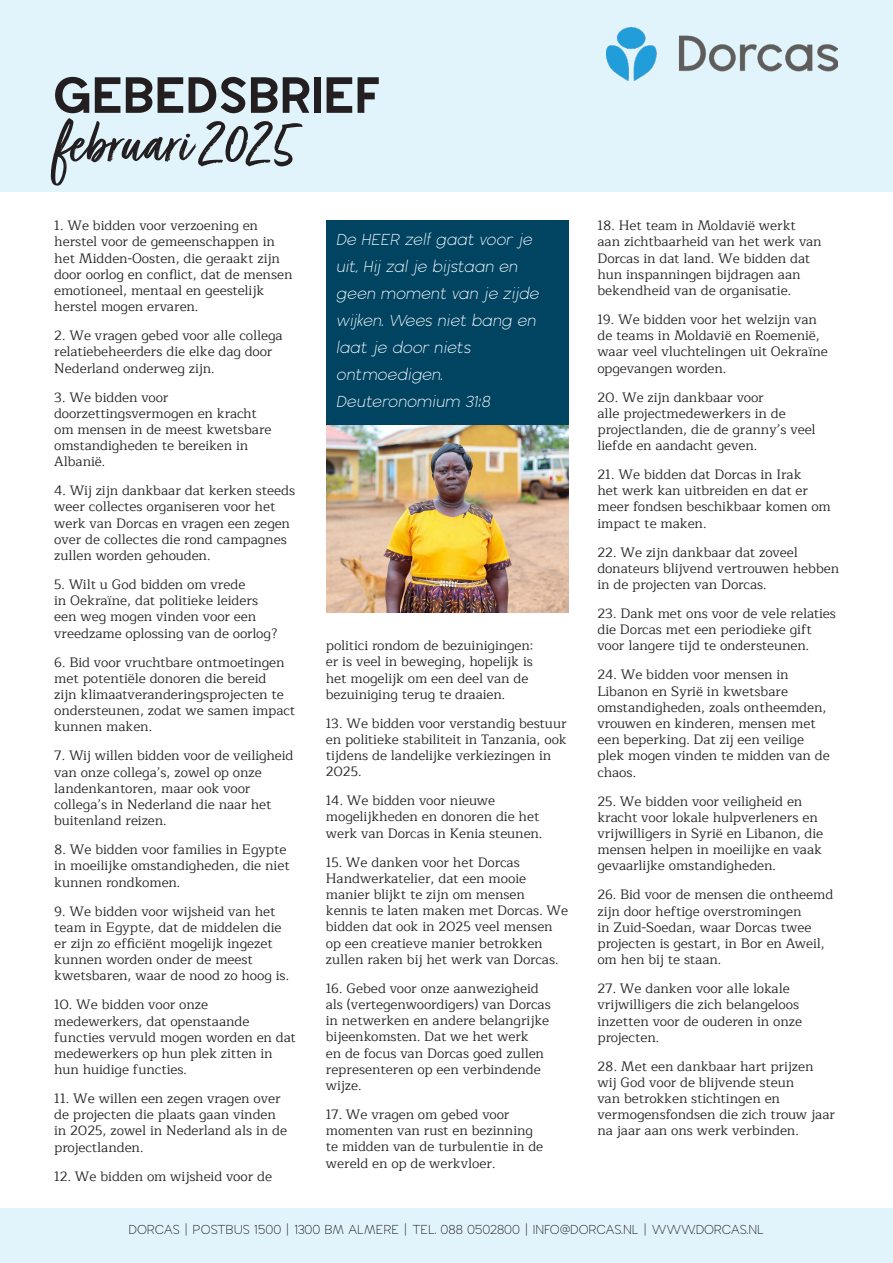
<style>
.page{position:relative;width:893px;height:1263px;background:#fff}
.page>*{position:absolute;margin:0;border:0;box-sizing:border-box;transform-origin:0 0}
.t1{font:67.5px "Turbinado Pro";color:#231f20}
.t2{font:700 52.95px "Wavehaus 128";color:#231f20}
.t3{font:italic 300 16.5px/27px "Wavehaus 42";letter-spacing:-.01em;color:#fff}
.gebedspunten{font:13.5px/16.2px "Maitree";color:#231f20}
.t4{font:300 13.5px "Wavehaus 42";letter-spacing:-.02em;color:#231f20}
</style>
<div class="page">
<div style="left:0;top:0;width:893px;height:191px;background:#e1f4fc"></div>
<div style="left:0;top:1209px;width:893px;height:54px;background:#e1f4fc"></div>
<img style="left:326px;top:424px;width:242px;height:188px">
<div style="left:326px;top:220px;width:242px;height:204px;background:#004462"></div>
<img style="left:606px;top:27px;width:231px;height:54px">
<p class="t2" style="left:53px;top:64px;width:329px">GEBEDSBRIEF</p>
<p class="t1" style="left:53px;top:106px;width:245px">februari 2025</p>
<p class="gebedspunten" style="left:54px;top:218px;width:240px">1. We bidden voor verzoening en herstel voor de gemeenschappen in het Midden-Oosten, die geraakt zijn door oorlog en conflict, dat de mensen emotioneel, mentaal en geestelijk herstel mogen ervaren.</p>
<p class="gebedspunten" style="left:54px;top:328px;width:230px">2. We vragen gebed voor alle collega relatiebeheerders die elke dag door<br>Nederland onderweg zijn.</p>
<p class="gebedspunten" style="left:54px;top:389px;width:219px">3. We bidden voor doorzettingsvermogen en kracht om mensen in de meest kwetsbare omstandigheden te bereiken in<br>Albanië.</p>
<p class="gebedspunten" style="left:54px;top:483px;width:242px">4. Wij zijn dankbaar dat kerken steeds weer collectes organiseren voor het werk van Dorcas en vragen een zegen over de collectes die rond campagnes zullen worden gehouden.</p>
<p class="gebedspunten" style="left:54px;top:577px;width:225px">5. Wilt u God bidden om vrede<br>in Oekraïne, dat politieke leiders een weg mogen vinden voor een vreedzame oplossing van de oorlog?</p>
<p class="gebedspunten" style="left:54px;top:654px;width:243px">6. Bid voor vruchtbare ontmoetingen met potentiële donoren die bereid<br>zijn klimaatveranderingsprojecten te ondersteunen, zodat we samen impact kunnen maken.</p>
<p class="gebedspunten" style="left:54px;top:748px;width:241px">7. Wij willen bidden voor de veiligheid van onze collega’s, zowel op onze landenkantoren, maar ook voor collega’s in Nederland die naar het buitenland reizen.</p>
<p class="gebedspunten" style="left:54px;top:842px;width:237px">8. We bidden voor families in Egypte in moeilijke omstandigheden, die niet kunnen rondkomen.</p>
<p class="gebedspunten" style="left:54px;top:903px;width:236px">9. We bidden voor wijsheid van het team in Egypte, dat de middelen die er zijn zo efficiënt mogelijk ingezet kunnen worden onder de meest kwetsbaren, waar de nood zo hoog is.</p>
<p class="gebedspunten" style="left:54px;top:997px;width:243px">10. We bidden voor onze medewerkers, dat openstaande functies vervuld mogen worden en dat medewerkers op hun plek zitten in hun huidige functies.</p>
<p class="gebedspunten" style="left:54px;top:1090px;width:234px">11. We willen een zegen vragen over de projecten die plaats gaan vinden in 2025, zowel in Nederland als in de projectlanden.</p>
<p class="gebedspunten" style="left:54px;top:1168px;width:219px">12. We bidden om wijsheid voor de</p>
<p class="t3" style="left:336px;top:226px;width:208px">De HEER zelf gaat voor je uit, Hij zal je bijstaan en geen moment van je zijde wijken. Wees niet bang en laat je door niets</p>
<p class="t3" style="left:336px;top:361px;width:111px">ontmoedigen.</p>
<p class="t3" style="left:336px;top:388px;width:159px">Deuteronomium 31:8</p>
<p class="gebedspunten" style="left:326px;top:638px;width:209px">politici rondom de bezuinigingen: er is veel in beweging, hopelijk is het mogelijk om een deel van de bezuiniging terug te draaien.</p>
<p class="gebedspunten" style="left:326px;top:715px;width:242px">13. We bidden voor verstandig bestuur en politieke stabiliteit in Tanzania, ook tijdens de landelijke verkiezingen in<br>2025.</p>
<p class="gebedspunten" style="left:326px;top:793px;width:218px">14. We bidden voor nieuwe mogelijkheden en donoren die het werk van Dorcas in Kenia steunen.</p>
<p class="gebedspunten" style="left:326px;top:854px;width:244px">15. We danken voor het Dorcas<br>Handwerkatelier, dat een mooie manier blijkt te zijn om mensen kennis te laten maken met Dorcas. We bidden dat ook in 2025 veel mensen op een creatieve manier betrokken zullen raken bij het werk van Dorcas.</p>
<p class="gebedspunten" style="left:326px;top:980px;width:227px">16. Gebed voor onze aanwezigheid als (vertegenwoordigers) van Dorcas in netwerken en andere belangrijke bijeenkomsten. Dat we het werk<br>en de focus van Dorcas goed zullen representeren op een verbindende wijze.</p>
<p class="gebedspunten" style="left:326px;top:1106px;width:219px">17. We vragen om gebed voor momenten van rust en bezinning te midden van de turbulentie in de wereld en op de werkvloer.</p>
<p class="gebedspunten" style="left:597px;top:218px;width:226px">18. Het team in Moldavië werkt aan zichtbaarheid van het werk van<br>Dorcas in dat land. We bidden dat hun inspanningen bijdragen aan bekendheid van de organisatie.</p>
<p class="gebedspunten" style="left:597px;top:311px;width:232px">19. We bidden voor het welzijn van de teams in Moldavië en Roemenië, waar veel vluchtelingen uit Oekraïne opgevangen worden.</p>
<p class="gebedspunten" style="left:597px;top:389px;width:220px">20. We zijn dankbaar voor<br>alle projectmedewerkers in de projectlanden, die de granny’s veel liefde en aandacht geven.</p>
<p class="gebedspunten" style="left:597px;top:467px;width:235px">21. We bidden dat Dorcas in Irak<br>het werk kan uitbreiden en dat er meer fondsen beschikbaar komen om impact te maken.</p>
<p class="gebedspunten" style="left:597px;top:544px;width:243px">22. We zijn dankbaar dat zoveel donateurs blijvend vertrouwen hebben in de projecten van Dorcas.</p>
<p class="gebedspunten" style="left:597px;top:605px;width:240px">23. Dank met ons voor de vele relaties die Dorcas met een periodieke gift voor langere tijd te ondersteunen.</p>
<p class="gebedspunten" style="left:597px;top:667px;width:234px">24. We bidden voor mensen in<br>Libanon en Syrië in kwetsbare omstandigheden, zoals ontheemden, vrouwen en kinderen, mensen met een beperking. Dat zij een veilige plek mogen vinden te midden van de chaos.</p>
<p class="gebedspunten" style="left:597px;top:793px;width:227px">25. We bidden voor veiligheid en kracht voor lokale hulpverleners en vrijwilligers in Syrië en Libanon, die mensen helpen in moeilijke en vaak gevaarlijke omstandigheden.</p>
<p class="gebedspunten" style="left:597px;top:887px;width:237px">26. Bid voor de mensen die ontheemd zijn door heftige overstromingen<br>in Zuid-Soedan, waar Dorcas twee projecten is gestart, in Bor en Aweil, om hen bij te staan.</p>
<p class="gebedspunten" style="left:597px;top:980px;width:206px">27. We danken voor alle lokale vrijwilligers die zich belangeloos inzetten voor de ouderen in onze projecten.</p>
<p class="gebedspunten" style="left:597px;top:1058px;width:239px">28. Met een dankbaar hart prijzen wij God voor de blijvende steun<br>van betrokken stichtingen en vermogensfondsen die zich trouw jaar na jaar aan ons werk verbinden.</p>
<p class="t4" style="left:129px;top:1222px;width:637px">DORCAS | POSTBUS 1500 | 1300 BM ALMERE | TEL. 088 0502800 | INFO@DORCAS.NL | WWW.DORCAS.NL</p>
</div>
